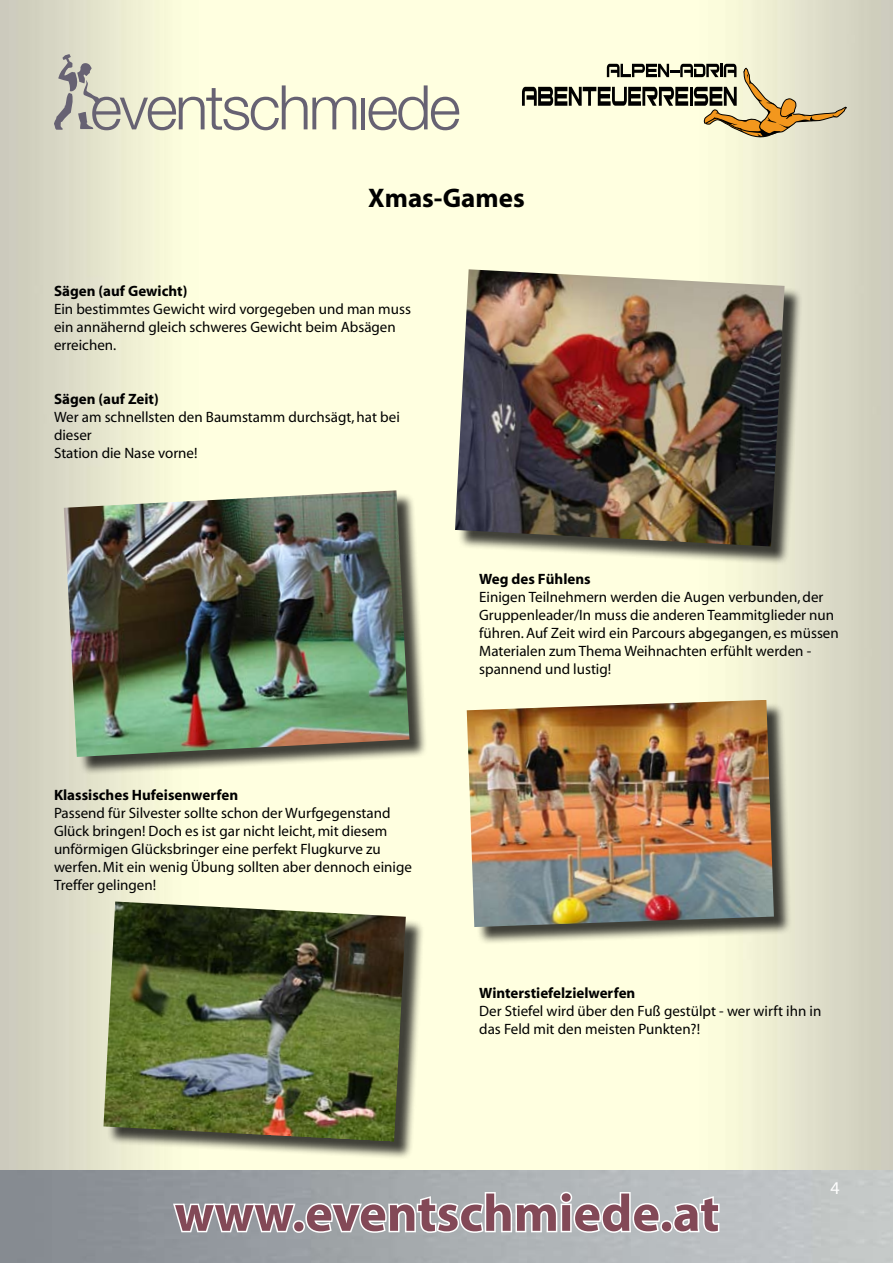
<style>
.page{position:relative;width:893px;height:1263px;background:#fff}
.page>*{position:absolute;margin:0;border:0;box-sizing:border-box;transform-origin:0 0}
.t1{font:700 52.5px "Myriad";color:#834957}
.t2{font:700 27px "Myriad";color:#000}
.t3{font:18px "Myriad";color:#fff}
.t4{font:15px/18px "Myriad";color:#000}
.t5{font:700 15px "Myriad";color:#000}
</style>
<div class="page">
<img style="left:0;top:0;width:893px;height:1170px">
<svg style="left:522px;top:64px;width:325px;height:75px;background:#ccc6a9"></svg>
<svg style="left:54px;top:54px;width:302px;height:76px;background:#deddc8"></svg>
<hr style="left:361px;top:98px;width:4px;height:31px;background:#676273">
<svg style="left:369px;top:85px;width:90px;height:45px;background:#d3d2c0"></svg>
<svg style="left:171px;top:1201px;width:127px;height:33px"></svg>
<div style="left:293px;top:1220px;width:12px;height:13px;border:3px solid #fff;border-radius:50%"></div>
<svg style="left:304px;top:1190px;width:357px;height:45px"></svg>
<div style="left:660px;top:1220px;width:13px;height:13px;border:3px solid #fff;border-radius:50%"></div>
<svg style="left:671px;top:1194px;width:50px;height:41px"></svg>
<div style="left:457px;top:272px;width:352px;height:300px;background:#000;opacity:.75"></div>
<img style="left:455px;top:269px;width:330px;height:277px">
<div style="left:469px;top:702px;width:330px;height:251px;background:#000;opacity:.75"></div>
<img style="left:467px;top:700px;width:307px;height:227px">
<div style="left:66px;top:493px;width:368px;height:289px;background:#000;opacity:.75"></div>
<img style="left:64px;top:490px;width:345px;height:267px">
<div style="left:106px;top:904px;width:325px;height:263px;background:#000;opacity:.75"></div>
<img style="left:103px;top:901px;width:303px;height:241px">
<h2 class="t2" style="left:368px;top:184px;width:158px">Xmas-Games</h2>
<p class="t5" style="left:54px;top:283px;width:135px">Sägen (auf Gewicht)</p>
<p class="t4" style="left:54px;top:301px;width:358px">Ein bestimmtes Gewicht wird vorgegeben und man muss ein annähernd gleich schweres Gewicht beim Absägen erreichen.</p>
<p class="t5" style="left:54px;top:391px;width:106px">Sägen (auf Zeit)</p>
<p class="t4" style="left:54px;top:409px;width:347px">Wer am schnellsten den Baumstamm durchsägt, hat bei dieser<br>Station die Nase vorne!</p>
<p class="t5" style="left:54px;top:787px;width:186px">Klassisches Hufeisenwerfen</p>
<p class="t4" style="left:54px;top:805px;width:359px">Passend für Silvester sollte schon der Wurfgegenstand Glück bringen! Doch es ist gar nicht leicht, mit diesem unförmigen Glücksbringer eine perfekt Flugkurve zu werfen. Mit ein wenig Übung sollten aber dennoch einige Treffer gelingen!</p>
<p class="t5" style="left:479px;top:571px;width:113px">Weg des Fühlens</p>
<p class="t4" style="left:479px;top:589px;width:361px">Einigen Teilnehmern werden die Augen verbunden, der Gruppenleader/In muss die anderen Teammitglieder nun führen. Auf Zeit wird ein Parcours abgegangen, es müssen Materialen zum Thema Weihnachten erfühlt werden - spannend und lustig!</p>
<p class="t5" style="left:479px;top:985px;width:158px">Winterstiefelzielwerfen</p>
<p class="t4" style="left:479px;top:1003px;width:344px">Der Stiefel wird über den Fuß gestülpt - wer wirft ihn in das Feld mit den meisten Punkten?!</p>
<h1 class="t1" style="left:174px;top:1186px;width:546px">www.eventschmiede.at</h1>
<p class="t3" style="left:831px;top:1179px;width:11px">4</p>
</div>
